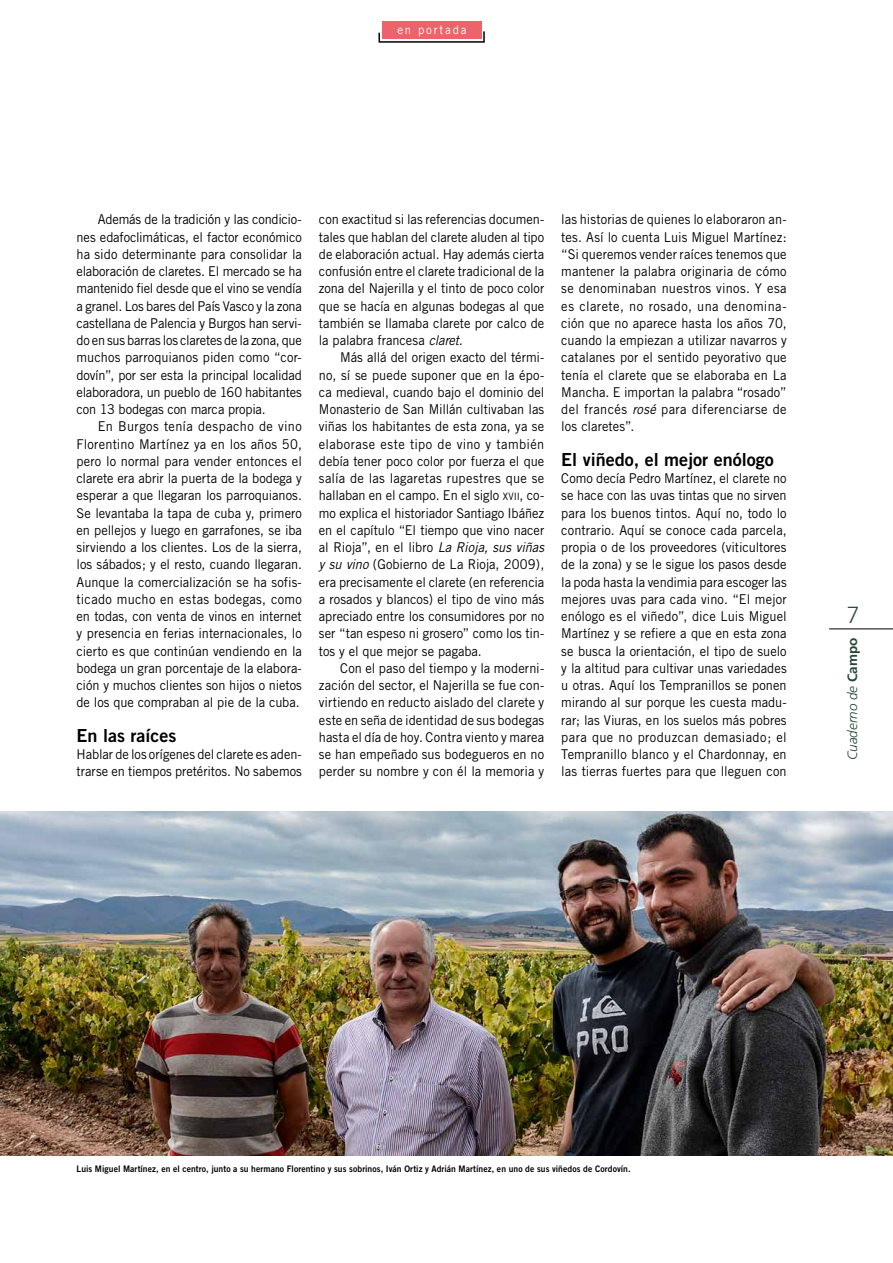
<style>
.page{position:relative;width:893px;height:1263px;background:#fff}
.page>*{position:absolute;margin:0;border:0;box-sizing:border-box;transform-origin:0 0}
.t1{font:300 22.5px "Trade Gothic";color:#254736}
.t2{font:18px "Trade Gothic Bold Two";color:#000}
.t3{font:13.5px/17.2px "Trade Gothic";color:#000;text-align:justify;scale:.95 1}
.t4{font:italic 300 13.5px "Frutiger";color:#254736}
.t5{font:12px "Trade Gothic";letter-spacing:.16em;color:#fff;scale:.95 1}
.t6{font:9px "Trade Gothic Bold Two";letter-spacing:.01em;color:#000;scale:.95 1}
.s1{font-style:italic}
.s2{font-size:10.2px}
.s3{font-weight:700;font-style:normal}
</style>
<div class="page">
<hr style="left:829px;top:628px;width:64px;height:1px;background:#000">
<img style="left:0;top:811px;width:893px;height:345px">
<svg style="left:378px;top:30px;width:107px;height:13px"></svg>
<div style="left:382px;top:21px;width:99px;height:18px;background:#ec646b"></div>
<p class="t5" style="left:397px;top:23px;width:74px">en portada</p>
<p class="t3" style="left:77px;top:211px;width:239px;text-indent:21px">Además de la tradición y las condicio&shy;nes edafoclimáticas, el factor económico ha sido determinante para consolidar la elaboración de claretes. El mercado se ha mantenido fiel desde que el vino se vendía a granel. Los bares del País Vasco y la zona castellana de Palencia y Burgos han servi&shy;do en sus barras los claretes de la zona, que muchos parroquianos piden como “cor&shy;dovín”, por ser esta la principal localidad elaboradora, un pueblo de 160 habitantes con 13 bodegas con marca propia.</p>
<p class="t3" style="left:77px;top:418px;width:239px;text-indent:21px">En Burgos tenía despacho de vino Florentino Martínez ya en los años 50, pero lo normal para vender entonces el clarete era abrir la puerta de la bodega y esperar a que llegaran los parroquianos.<br>Se levantaba la tapa de cuba y, primero en pellejos y luego en garrafones, se iba sirviendo a los clientes. Los de la sierra, los sábados; y el resto, cuando llegaran.<br>Aunque la comercialización se ha sofis&shy;ticado mucho en estas bodegas, como en todas, con venta de vinos en internet y presencia en ferias internacionales, lo cierto es que continúan vendiendo en la bodega un gran porcentaje de la elabora&shy;ción y muchos clientes son hijos o nietos de los que compraban al pie de la cuba.</p>
<h2 class="t2" style="left:77px;top:724px;width:101px">En las raíces</h2>
<p class="t3" style="left:77px;top:745px;width:239px">Hablar de los orígenes del clarete es aden&shy;trarse en tiempos pretéritos. No sabemos</p>
<p class="t3" style="left:319px;top:211px;width:239px">con exactitud si las referencias documen&shy;tales que hablan del clarete aluden al tipo de elaboración actual. Hay además cierta confusión entre el clarete tradicional de la zona del Najerilla y el tinto de poco color que se hacía en algunas bodegas al que también se llamaba clarete por calco de la palabra francesa <span class="s1">claret.</span></p>
<p class="t3" style="left:319px;top:349px;width:239px;text-indent:21px">Más allá del origen exacto del térmi&shy;no, sí se puede suponer que en la épo&shy;ca medieval, cuando bajo el dominio del Monasterio de San Millán cultivaban las viñas los habitantes de esta zona, ya se elaborase este tipo de vino y también debía tener poco color por fuerza el que salía de las lagaretas rupestres que se hallaban en el campo. En el siglo <span class="s2">xvii</span>, co&shy;mo explica el historiador Santiago Ibáñez en el capítulo “El tiempo que vino nacer al Rioja”, en el libro <span class="s1">La Rioja, sus viñas y su vino</span> (Gobierno de La Rioja, 2009), era precisamente el clarete (en referencia a rosados y blancos) el tipo de vino más apreciado entre los consumidores por no ser “tan espeso ni grosero” como los tin&shy;tos y el que mejor se pagaba.</p>
<p class="t3" style="left:319px;top:659px;width:239px;text-indent:21px">Con el paso del tiempo y la moderni&shy;zación del sector, el Najerilla se fue con&shy;virtiendo en reducto aislado del clarete y este en seña de identidad de sus bodegas hasta el día de hoy. Contra viento y marea se han empeñado sus bodegueros en no perder su nombre y con él la memoria y</p>
<p class="t3" style="left:561px;top:211px;width:239px">las historias de quienes lo elaboraron an&shy;tes. Así lo cuenta Luis Miguel Martínez: “Si queremos vender raíces tenemos que mantener la palabra originaria de cómo se denominaban nuestros vinos. Y esa es clarete, no rosado, una denomina&shy;ción que no aparece hasta los años 70, cuando la empiezan a utilizar navarros y catalanes por el sentido peyorativo que tenía el clarete que se elaboraba en La Mancha. E importan la palabra “rosado” del francés <span class="s1">rosé</span> para diferenciarse de los claretes”.</p>
<h2 class="t2" style="left:561px;top:448px;width:214px">El viñedo, el mejor enólogo</h2>
<p class="t3" style="left:561px;top:469px;width:239px">Como decía Pedro Martínez, el clarete no se hace con las uvas tintas que no sirven para los buenos tintos. Aquí no, todo lo contrario. Aquí se conoce cada parcela, propia o de los proveedores (viticultores de la zona) y se le sigue los pasos desde la poda hasta la vendimia para escoger las mejores uvas para cada vino. “El mejor enólogo es el viñedo”, dice Luis Miguel Martínez y se refiere a que en esta zona se busca la orientación, el tipo de suelo y la altitud para cultivar unas variedades u otras. Aquí los Tempranillos se ponen mirando al sur porque les cuesta madu&shy;rar; las Viuras, en los suelos más pobres para que no produzcan demasiado; el Tempranillo blanco y el Chardonnay, en las tierras fuertes para que lleguen con</p>
<h1 class="t1" style="left:847px;top:601px;width:14px">7</h1>
<p class="t4" style="left:845px;top:760px;width:124px;rotate:-90deg">Cuaderno de <span class="s3">Campo</span></p>
<p class="t6" style="left:77px;top:1163px;width:585px">Luis Miguel Martínez, en el centro, junto a su hermano Florentino y sus sobrinos, Iván Ortiz y Adrián Martínez, en uno de sus viñedos de Cordovín.</p>
</div>
